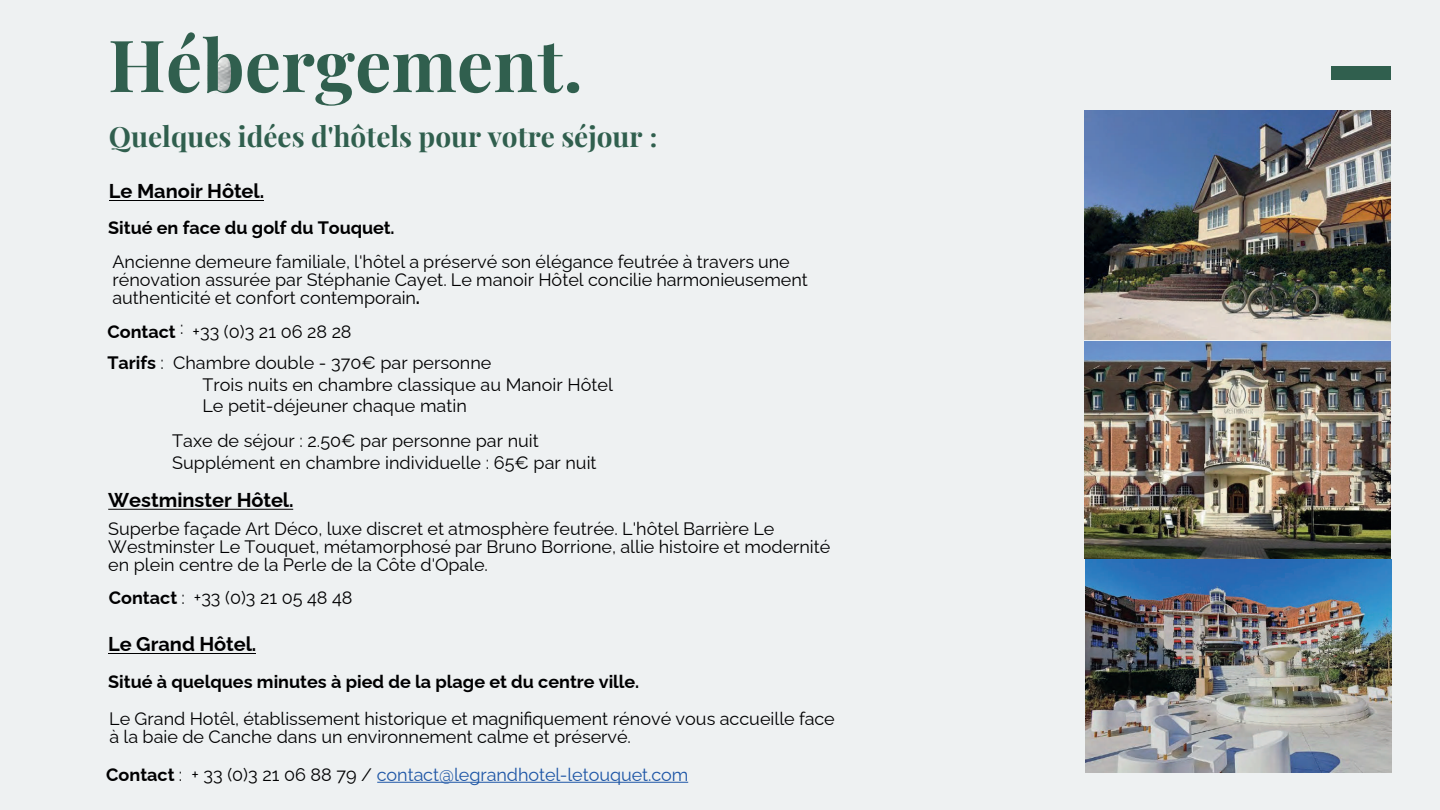
<style>
.page{position:relative;width:1440px;height:810px;background:#eef1f2}
.page>*{position:absolute;margin:0;border:0;box-sizing:border-box;transform-origin:0 0}
.t1{font:700 72px "Playfair Display";letter-spacing:.005em;color:#305f4e}
.t2{font:700 28px "Playfair Display";color:#305f4e}
.t3{font:700 20px "Raleway";color:#000001}
.t4{font:18px/18px "Raleway";color:#000001}
.t5{font:700 18px "Raleway";color:#000001}
.t6{font:18px "Raleway";letter-spacing:-.005em;color:#1e56a6}
.s1{font-size:26px}
.s2{font-weight:700}
.s3{font-weight:700;color:#000001}
.s4{color:#000001}
</style>
<div class="page">
<div style="left:1331px;top:66px;width:60px;height:14px;background:#305f4e"></div>
<img style="left:208px;top:55px;width:28px;height:37px">
<img style="left:1084px;top:110px;width:306px;height:448px">
<img style="left:1085px;top:559px;width:307px;height:213px">
<hr style="left:109px;top:200px;width:155px;height:1px;background:#000001">
<svg style="left:108px;top:509px;width:185px;height:1px"></svg>
<hr style="left:108px;top:653px;width:148px;height:1px;background:#000001">
<svg style="left:377px;top:782px;width:311px;height:1px"></svg>
<h1 class="t1" style="left:108px;top:8px;width:476px">Hébergement.</h1>
<h2 class="t2" style="left:109px;top:114px;width:550px">Quelques idées d'hôtels pour votre séjour <span class="s1">:</span></h2>
<p class="t3" style="left:109px;top:175px;width:157px">Le Manoir Hôtel.</p>
<p class="t5" style="left:108px;top:213px;width:288px">Situé en face du golf du Touquet.</p>
<p class="t4" style="left:112px;top:251px;width:697px">Ancienne demeure familiale, l'hôtel a préservé son élégance feutrée à travers une rénovation assurée par Stéphanie Cayet. Le manoir Hôtel concilie harmonieusement authenticité et confort contemporain<span class="s2">.</span></p>
<p class="t4" style="left:107px;top:314px;width:385px;line-height:31.4px"><span class="s2">Contact</span> : +33 (0)3 21 06 28 28<br><span class="s2">Tarifs</span> : Chambre double - 370€ par personne</p>
<p class="t4" style="left:202px;top:372px;width:412px;line-height:21.6px">Trois nuits en chambre classique au Manoir Hôtel<br>Le petit-déjeuner chaque matin</p>
<p class="t4" style="left:172px;top:427px;width:426px;line-height:22px">Taxe de séjour : 2.50€ par personne par nuit<br>Supplément en chambre individuelle : 65€ par nuit</p>
<p class="t3" style="left:108px;top:484px;width:187px">Westminster Hôtel.</p>
<p class="t4" style="left:108px;top:517px;width:724px">Superbe façade Art Déco, luxe discret et atmosphère feutrée. L'hôtel Barrière Le<br>Westminster Le Touquet, métamorphosé par Bruno Borrione, allie histoire et modernité en plein centre de la Perle de la Côte d'Opale.</p>
<p class="t4" style="left:109px;top:586px;width:245px"><span class="s2">Contact</span> : +33 (0)3 21 05 48 48</p>
<p class="t3" style="left:108px;top:628px;width:150px">Le Grand Hôtel.</p>
<p class="t5" style="left:108px;top:667px;width:533px">Situé à quelques minutes à pied de la plage et du centre ville.</p>
<p class="t4" style="left:109px;top:708px;width:727px">Le Grand Hotêl, établissement historique et magnifiquement rénové vous accueille face à la baie de Canche dans un environnement calme et préservé.</p>
<p class="t6" style="left:106px;top:760px;width:584px"><span class="s3">Contact</span> <span class="s4">: + 33 (0)3 21 06 88 79 /</span> contact@legrandhotel-letouquet.com</p>
</div>
